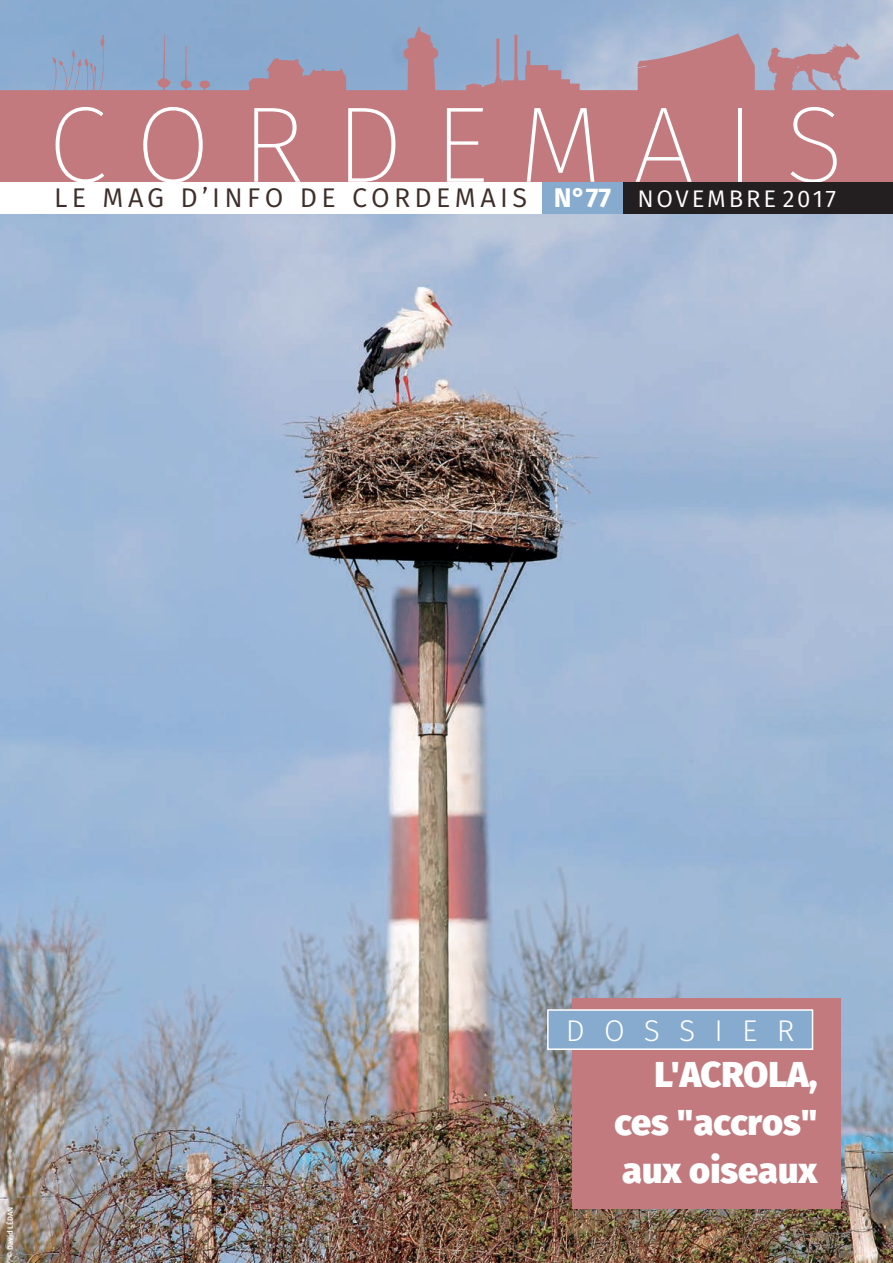
<style>
.page{position:relative;width:893px;height:1263px;background:#fff}
.page>*{position:absolute;margin:0;border:0;box-sizing:border-box;transform-origin:0 0}
.t1{font:200 108px "Fira Sans";letter-spacing:.28em;color:#fff}
.t2{font:800 36px/48px "Fira Sans";color:#fff;text-align:justify}
.t3{font:300 30px "Fira Sans";letter-spacing:.645em;color:#fff}
.t4{font:27px "Fira Sans";letter-spacing:.16em;color:#3d2e2a}
.t5{font:500 7.5px "Fira Sans";letter-spacing:-.005em;color:#fff}
.s1{font-weight:700;color:#fff}
.s2{font-size:24px;color:#fff}
</style>
<div class="page">
<img style="left:0;top:214px;width:893px;height:1049px">
<div style="left:0;top:98px;width:893px;height:84px;background:#c27a7f"></div>
<img style="left:0;top:15px;width:893px;height:83px">
<div style="left:541px;top:182px;width:82px;height:32px;background:#86abcf"></div>
<div style="left:623px;top:182px;width:270px;height:32px;background:#231f20"></div>
<div style="left:572px;top:998px;width:269px;height:211px;background:#c27a7f"></div>
<div style="left:548px;top:1010px;width:264px;height:39px;background:#86abcf"></div>
<div style="left:547px;top:1009px;width:266px;height:41px;border:2px solid #fff"></div>
<h1 class="t1" style="left:47px;top:68px;width:798px">CORDEMAIS</h1>
<p class="t4" style="left:54px;top:178px;width:783px">LE MAG D’INFO DE CORDEMAIS <span class="s1">N°77</span> <span class="s2">NOVEMBRE 2017</span></p>
<p class="t5" style="left:4px;top:1258px;width:52px;rotate:-90deg">© David LÉDAN</p>
<p class="t3" style="left:566px;top:1009px;width:230px">DOSSIER</p>
<h2 class="t2" style="left:614px;top:1047px;width:205px;text-indent:40px">L'ACROLA, ces "accros" aux oiseaux</h2>
</div>
